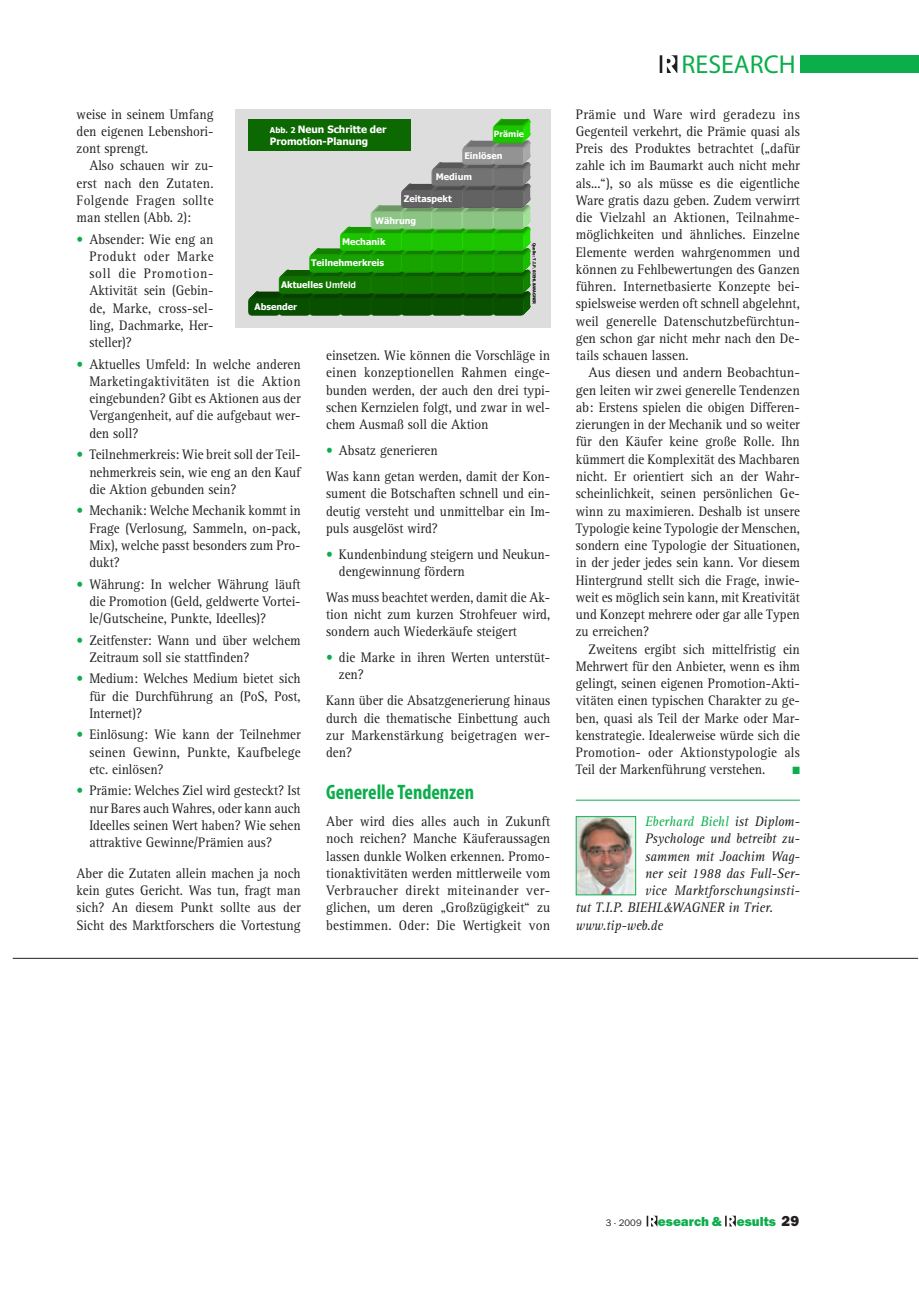
<style>
.page{position:relative;width:919px;height:1289px;background:#fff}
.page>*{position:absolute;margin:0;border:0;box-sizing:border-box;transform-origin:0 0}
.t1{font:25.95px "Myriad Pro";color:#0cae4c}
.t2{font:700 condensed 21px "Myriad Pro";color:#0cae4c}
.t3{font:14.25px/17.2px "Rotis Serif";color:#231f20;text-align:justify;scale:.92 1}
.t4{font:14.25px/17.2px "Rotis Serif";color:#231f20;text-align:justify;scale:.93 1}
.t5{font:14.25px/17.2px "Rotis Serif";color:#231f20;text-align:justify;scale:.95 1}
.t6{font:italic 14.25px "Rotis Serif";color:#231f20;scale:.92 1}
.t7{font:italic 14.25px "Rotis Serif";color:#0cae4c;scale:.92 1}
.t8{font:800 13.5px "Franklin Gothic Itc T";color:#0cae4c}
.t9{font:10.5px "Zapf Dingbats";color:#0cae4c;scale:.94 1}
.t10{font:10.05px/12px "Tahoma Bold+TZWEKD";letter-spacing:-.005em;color:#fff}
.t11{font:9px "Tahoma Bold+TZWEKD";color:#fff}
.t12{font:8.55px "Tahoma Bold+TZWEKD";letter-spacing:.005em;color:#fff}
.t13{font:4.05px "Tahoma Bold+TZWEKD";letter-spacing:-.01em;color:#000}
.s1{color:#0cae4c}
.s2{font-size:7.95px}
.s3{font-family:"Arial Bold+WZGINV"}
.s4{color:#231f20}
.s5{font-weight:400;font-size:9.75px;color:#231f20}
.s6{font-size:15px;color:#231f20}
</style>
<div class="page">
<img style="left:577px;top:818px;width:57px;height:75px">
<div style="left:575px;top:816px;width:61px;height:79px;border:1px solid #0cae4c"></div>
<div style="left:800px;top:55px;width:118px;height:18px;background:#0cae4c"></div>
<svg style="left:659px;top:55px;width:18px;height:18px"></svg>
<div style="left:236px;top:110px;width:314px;height:217px;background:#ddd"></div>
<svg style="left:248px;top:119px;width:282px;height:197px"></svg>
<hr style="left:575px;top:799px;width:224px;height:1px;background:#0cae4c">
<hr style="left:13px;top:957px;width:904px;height:1px;background:#231f20">
<svg style="left:646px;top:1215px;width:11px;height:11px"></svg>
<svg style="left:725px;top:1215px;width:10px;height:11px"></svg>
<p class="t3" style="left:77px;top:107px;width:150px">weise in seinem Umfang den eigenen Lebenshori&shy;zont sprengt.</p>
<p class="t3" style="left:77px;top:158px;width:150px;text-indent:13px">Also schauen wir zu&shy;erst nach den Zutaten.<br>Folgende Fragen sollte man stellen (Abb. 2):</p>
<p class="t3" style="left:89px;top:232px;width:136px;text-indent:-13px"><span class="s1">•</span> Absender: Wie eng an Produkt oder Marke soll die Promotion-Aktivität sein (Gebin&shy;de, Marke, cross-sel&shy;ling, Dachmarke, Her&shy;steller)?</p>
<p class="t3" style="left:89px;top:357px;width:231px;text-indent:-13px"><span class="s1">•</span> Aktuelles Umfeld: In welche anderen Marketingaktivitäten ist die Aktion eingebunden? Gibt es Aktionen aus der Vergangenheit, auf die aufgebaut wer&shy;den soll?</p>
<p class="t3" style="left:89px;top:447px;width:231px;text-indent:-13px"><span class="s1">•</span> Teilnehmerkreis: Wie breit soll der Teil&shy;nehmerkreis sein, wie eng an den Kauf die Aktion gebunden sein?</p>
<p class="t3" style="left:89px;top:503px;width:231px;text-indent:-13px"><span class="s1">•</span> Mechanik: Welche Mechanik kommt in Frage (Verlosung, Sammeln, on-pack, Mix), welche passt besonders zum Pro&shy;dukt?</p>
<p class="t3" style="left:89px;top:576px;width:231px;text-indent:-13px"><span class="s1">•</span> Währung: In welcher Währung läuft die Promotion (Geld, geldwerte Vortei&shy;le/Gutscheine, Punkte, Ideelles)?</p>
<p class="t3" style="left:89px;top:632px;width:231px;text-indent:-13px"><span class="s1">•</span> Zeitfenster: Wann und über welchem<br>Zeitraum soll sie stattfinden?</p>
<p class="t3" style="left:89px;top:671px;width:231px;text-indent:-13px"><span class="s1">•</span> Medium: Welches Medium bietet sich für die Durchführung an (PoS, Post, Internet)?</p>
<p class="t3" style="left:89px;top:727px;width:231px;text-indent:-13px"><span class="s1">•</span> Einlösung: Wie kann der Teilnehmer seinen Gewinn, Punkte, Kaufbelege etc. einlösen?</p>
<p class="t3" style="left:89px;top:783px;width:231px;text-indent:-13px"><span class="s1">•</span> Prämie: Welches Ziel wird gesteckt? Ist nur Bares auch Wahres, oder kann auch Ideelles seinen Wert haben? Wie sehen attraktive Gewinne/Prämien aus?</p>
<p class="t3" style="left:77px;top:866px;width:245px">Aber die Zutaten allein machen ja noch kein gutes Gericht. Was tun, fragt man sich? An diesem Punkt sollte aus der Sicht des Marktforschers die Vortestung</p>
<p class="t10" style="left:270px;top:123px;width:118px"><span class="s2">Abb. 2</span> Neun Schritte der<br>Promotion-Planung</p>
<p class="t12" style="left:494px;top:128px;width:32px">Prämie</p>
<p class="t11" style="left:464px;top:150px;width:40px">Einlösen</p>
<p class="t11" style="left:436px;top:171px;width:38px">Medium</p>
<p class="t11" style="left:404px;top:193px;width:49px">Zeitaspekt</p>
<p class="t11" style="left:374px;top:215px;width:43px">Währung</p>
<p class="t11" style="left:342px;top:236px;width:45px">Mechanik</p>
<p class="t13" style="left:537px;top:243px;width:63px;rotate:90deg">Quelle: T.I.P. BIEHL&amp;WAGNER</p>
<p class="t11" style="left:311px;top:257px;width:75px">Teilnehmerkreis</p>
<p class="t11" style="left:281px;top:279px;width:77px">Aktuelles <span class="s3">Umfeld</span></p>
<p class="t11" style="left:254px;top:301px;width:44px">Absender</p>
<p class="t3" style="left:326px;top:348px;width:245px">einsetzen. Wie können die Vorschläge in einen konzeptionellen Rahmen einge&shy;bunden werden, der auch den drei typi&shy;schen Kernzielen folgt, und zwar in wel&shy;chem Ausmaß soll die Aktion</p>
<p class="t3" style="left:326px;top:439px;width:245px;line-height:26px"><span class="s1">•</span> Absatz generieren<br>Was kann getan werden, damit der Kon-</p>
<p class="t3" style="left:326px;top:486px;width:245px">sument die Botschaften schnell und ein&shy;deutig versteht und unmittelbar ein Im&shy;puls ausgelöst wird?</p>
<p class="t3" style="left:339px;top:546px;width:231px;text-indent:-13px"><span class="s1">•</span> Kundenbindung steigern und Neukun&shy;dengewinnung fördern</p>
<p class="t3" style="left:326px;top:590px;width:245px">Was muss beachtet werden, damit die Ak&shy;tion nicht zum kurzen Strohfeuer wird, sondern auch Wiederkäufe steigert</p>
<p class="t3" style="left:339px;top:650px;width:231px;text-indent:-13px"><span class="s1">•</span> die Marke in ihren Werten unterstüt&shy;zen?</p>
<p class="t3" style="left:326px;top:693px;width:245px">Kann über die Absatzgenerierung hinaus durch die thematische Einbettung auch zur Markenstärkung beigetragen wer&shy;den?</p>
<h2 class="t2" style="left:326px;top:784px;width:149px">Generelle Tendenzen</h2>
<p class="t4" style="left:326px;top:814px;width:242px">Aber wird dies alles auch in Zukunft noch reichen? Manche Käuferaussagen lassen dunkle Wolken erkennen. Promo&shy;tionaktivitäten werden mittlerweile vom Verbraucher direkt miteinander ver&shy;glichen, um deren „Großzügigkeit“ zu bestimmen. Oder: Die Wertigkeit von</p>
<h1 class="t1" style="left:681px;top:55px;width:116px">RESEARCH</h1>
<p class="t4" style="left:575px;top:107px;width:242px">Prämie und Ware wird geradezu ins Gegenteil verkehrt, die Prämie quasi als Preis des Produktes betrachtet („dafür zahle ich im Baumarkt auch nicht mehr als...“), so als müsse es die eigentliche Ware gratis dazu geben. Zudem verwirrt die Vielzahl an Aktionen, Teilnahme&shy;möglichkeiten und ähnliches. Einzelne Elemente werden wahrgenommen und können zu Fehlbewertungen des Ganzen führen. Internetbasierte Konzepte bei&shy;spielsweise werden oft schnell abgelehnt, weil generelle Datenschutzbefürchtun&shy;gen schon gar nicht mehr nach den De&shy;tails schauen lassen.</p>
<p class="t5" style="left:575px;top:365px;width:237px;text-indent:13px">Aus diesen und andern Beobachtun&shy;gen leiten wir zwei generelle Tendenzen ab: Erstens spielen die obigen Differen&shy;zierungen in der Mechanik und so weiter für den Käufer keine große Rolle. Ihn kümmert die Komplexität des Machbaren nicht. Er orientiert sich an der Wahr&shy;scheinlichkeit, seinen persönlichen Ge&shy;winn zu maximieren. Deshalb ist unsere Typologie keine Typologie der Menschen, sondern eine Typologie der Situationen, in der jeder jedes sein kann. Vor diesem Hintergrund stellt sich die Frage, inwie&shy;weit es möglich sein kann, mit Kreativität und Konzept mehrere oder gar alle Typen zu erreichen?</p>
<p class="t3" style="left:575px;top:641px;width:245px;text-indent:13px">Zweitens ergibt sich mittelfristig ein Mehrwert für den Anbieter, wenn es ihm gelingt, seinen eigenen Promotion-Akti&shy;vitäten einen typischen Charakter zu ge&shy;ben, quasi als Teil der Marke oder Mar&shy;kenstrategie. Idealerweise würde sich die Promotion- oder Aktionstypologie als Teil der Markenführung verstehen.</p>
<p class="t9" style="left:792px;top:764px;width:9px">■</p>
<p class="t7" style="left:645px;top:816px;width:170px">Eberhard Biehl <span class="s4">ist Diplom-</span></p>
<p class="t6" style="left:645px;top:834px;width:170px">Psychologe und betreibt zu-</p>
<p class="t6" style="left:645px;top:851px;width:170px">sammen mit Joachim Wag-</p>
<p class="t6" style="left:645px;top:868px;width:170px">ner seit 1988 das Full-Ser-</p>
<p class="t6" style="left:645px;top:885px;width:170px">vice Marktforschungsinsti-</p>
<p class="t6" style="left:575px;top:903px;width:216px">tut T.I.P. BIEHL&amp;WAGNER in Trier.</p>
<p class="t6" style="left:575px;top:920px;width:96px">www.tip-web.de</p>
<p class="t8" style="left:605px;top:1213px;width:195px"><span class="s5">3 · 2009</span> esearch &amp; esults <span class="s6">29</span></p>
</div>
